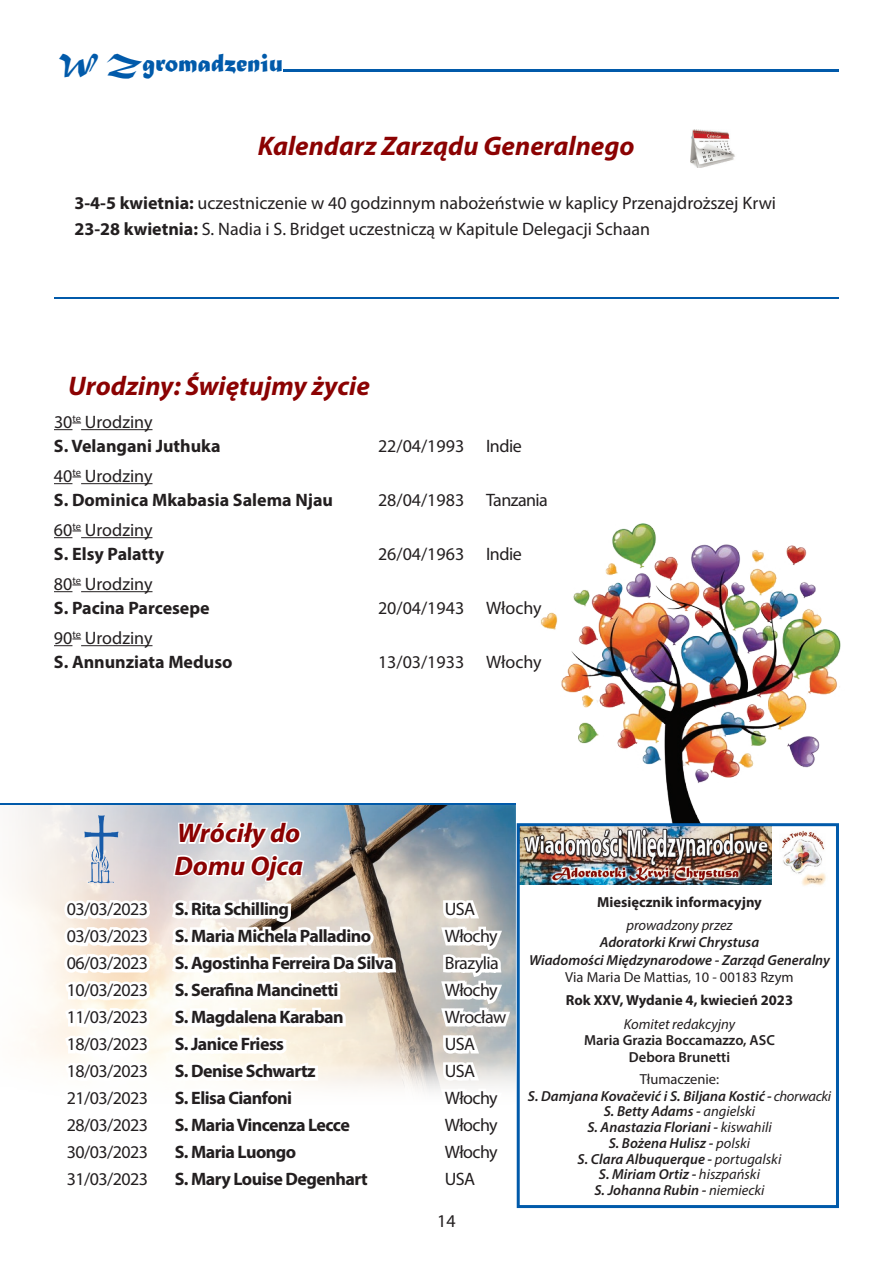
<style>
.page{position:relative;width:893px;height:1263px;background:#fff}
.page>*{position:absolute;margin:0;border:0;box-sizing:border-box;transform-origin:0 0}
.t1{font:italic 700 27px/32.4px "Myriad Pro";color:#8b0202}
.t2{font:27px "Matura MT Script Capitals";color:#015aaa}
.t3{font:18px/25.5px "Myriad Pro";letter-spacing:-.005em;color:#231f20}
.t4{font:700 18px "Myriad Pro";letter-spacing:-.03em;color:#231f20}
.t5{font:700 18px/24px "Myriad Pro";color:#231f20}
.t6{font:18px "Myriad Pro";letter-spacing:-.03em;color:#231f20}
.t7{font:18px "Myriad Pro";letter-spacing:-.035em;color:#231f20}
.t8{font:italic 600 14.55px/15.9px "Myriad Pro";color:#231f20;text-align:center}
.t9{font:700 14.55px "Myriad Pro";color:#231f20}
.t10{font:600 14.55px/16.5px "Myriad Pro";color:#231f20;text-align:center}
.t11{font:italic 14.55px "Myriad Pro";color:#231f20}
.t12{font:14.55px "Myriad Pro";color:#231f20}
.s1{font-weight:700}
.s2{font-weight:400}
.s3{font-weight:400;font-style:normal}
</style>
<div class="page">
<img style="left:16px;top:805px;width:499px;height:287px">
<svg style="left:59px;top:897px;width:94px;height:195px"></svg>
<svg style="left:167px;top:811px;width:233px;height:281px"></svg>
<svg style="left:437px;top:841px;width:77px;height:251px"></svg>
<hr style="left:0;top:803px;width:515px;height:2px;background:#015aaa">
<img style="left:67px;top:814px;width:60px;height:73px">
<img style="left:540px;top:523px;width:301px;height:300px">
<img style="left:690px;top:130px;width:45px;height:38px">
<hr style="left:54px;top:297px;width:785px;height:2px;background:#015aaa">
<svg style="left:54px;top:423px;width:27px;height:7px"></svg>
<hr style="left:81px;top:429px;width:71px;height:1px;background:#231f20">
<svg style="left:54px;top:477px;width:27px;height:7px"></svg>
<hr style="left:81px;top:483px;width:71px;height:1px;background:#231f20">
<svg style="left:54px;top:531px;width:27px;height:7px"></svg>
<hr style="left:81px;top:537px;width:71px;height:1px;background:#231f20">
<svg style="left:54px;top:585px;width:27px;height:7px"></svg>
<hr style="left:81px;top:591px;width:71px;height:1px;background:#231f20">
<svg style="left:54px;top:639px;width:27px;height:7px"></svg>
<hr style="left:81px;top:645px;width:71px;height:1px;background:#231f20">
<svg style="left:284px;top:70px;width:555px;height:2px"></svg>
<img style="left:521px;top:827px;width:251px;height:58px">
<img style="left:782px;top:830px;width:44px;height:56px">
<div style="left:517px;top:823px;width:322px;height:385px;border:3px solid #015aaa"></div>
<h1 class="t2" style="left:59px;top:46px;width:226px">W Zgromadzeniu</h1>
<h1 class="t1" style="left:258px;top:129px;width:378px">Kalendarz Zarządu Generalnego</h1>
<p class="t3" style="left:75px;top:190px;width:703px"><span class="s1">3-4-5 kwietnia:</span> uczestniczenie w 40 godzinnym nabożeństwie w kaplicy Przenajdroższej Krwi<br><span class="s1">23-28 kwietnia:</span> S. Nadia i S. Bridget uczestniczą w Kapitule Delegacji Schaan</p>
<h1 class="t1" style="left:68px;top:369px;width:303px">Urodziny: Świętujmy życie</h1>
<p class="t5" style="left:54px;top:409px;width:168px"><span class="s2">30</span><sup>te</sup> <span class="s2">Urodziny<br></span>S. Velangani Juthuka</p>
<p class="t5" style="left:54px;top:463px;width:280px"><span class="s2">40</span><sup>te</sup> <span class="s2">Urodziny<br></span>S. Dominica Mkabasia Salema Njau</p>
<p class="t5" style="left:54px;top:517px;width:112px"><span class="s2">60</span><sup>te</sup> <span class="s2">Urodziny<br></span>S. Elsy Palatty</p>
<p class="t5" style="left:54px;top:571px;width:157px"><span class="s2">80</span><sup>te</sup> <span class="s2">Urodziny<br></span>S. Pacina Parcesepe</p>
<p class="t5" style="left:54px;top:625px;width:180px"><span class="s2">90</span><sup>te</sup> <span class="s2">Urodziny<br></span>S. Annunziata Meduso</p>
<p class="t3" style="left:378px;top:433px;width:145px">22/04/1993 Indie</p>
<p class="t6" style="left:378px;top:489px;width:171px">28/04/1983 Tanzania</p>
<p class="t3" style="left:378px;top:541px;width:145px">26/04/1963 Indie</p>
<p class="t3" style="left:378px;top:595px;width:165px">20/04/1943 Włochy</p>
<p class="t3" style="left:378px;top:649px;width:165px">13/03/1933 Włochy</p>
<h1 class="t1" style="left:174px;top:816px;width:130px">Wróciły do<br>Domu Ojca</h1>
<p class="t3" style="left:67px;top:896px;width:83px">03/03/2023</p>
<p class="t4" style="left:175px;top:898px;width:116px">S. Rita Schilling</p>
<p class="t3" style="left:445px;top:896px;width:32px">USA</p>
<p class="t3" style="left:67px;top:923px;width:83px">03/03/2023</p>
<p class="t4" style="left:175px;top:925px;width:198px">S. Maria Michela Palladino</p>
<p class="t3" style="left:445px;top:923px;width:54px">Włochy</p>
<p class="t3" style="left:67px;top:950px;width:83px">06/03/2023</p>
<p class="t4" style="left:175px;top:952px;width:220px">S. Agostinha Ferreira Da Silva</p>
<p class="t6" style="left:445px;top:952px;width:56px">Brazylia</p>
<p class="t3" style="left:67px;top:977px;width:83px">10/03/2023</p>
<p class="t4" style="left:175px;top:979px;width:165px">S. Serafina Mancinetti</p>
<p class="t3" style="left:445px;top:977px;width:54px">Włochy</p>
<p class="t3" style="left:67px;top:1004px;width:83px">11/03/2023</p>
<p class="t4" style="left:175px;top:1006px;width:170px">S. Magdalena Karaban</p>
<p class="t7" style="left:445px;top:1006px;width:63px">Wrocław</p>
<p class="t3" style="left:67px;top:1031px;width:83px">18/03/2023</p>
<p class="t4" style="left:175px;top:1033px;width:111px">S. Janice Friess</p>
<p class="t3" style="left:445px;top:1031px;width:32px">USA</p>
<p class="t3" style="left:67px;top:1058px;width:83px">18/03/2023</p>
<p class="t4" style="left:175px;top:1060px;width:142px">S. Denise Schwartz</p>
<p class="t3" style="left:445px;top:1058px;width:32px">USA</p>
<p class="t3" style="left:67px;top:1085px;width:83px">21/03/2023</p>
<p class="t4" style="left:175px;top:1087px;width:119px">S. Elisa Cianfoni</p>
<p class="t3" style="left:445px;top:1085px;width:54px">Włochy</p>
<p class="t3" style="left:67px;top:1112px;width:83px">28/03/2023</p>
<p class="t4" style="left:175px;top:1114px;width:177px">S. Maria Vincenza Lecce</p>
<p class="t3" style="left:445px;top:1112px;width:54px">Włochy</p>
<p class="t3" style="left:67px;top:1139px;width:83px">30/03/2023</p>
<p class="t4" style="left:175px;top:1141px;width:123px">S. Maria Luongo</p>
<p class="t3" style="left:445px;top:1139px;width:54px">Włochy</p>
<p class="t3" style="left:67px;top:1166px;width:83px">31/03/2023</p>
<p class="t4" style="left:175px;top:1168px;width:194px">S. Mary Louise Degenhart</p>
<p class="t3" style="left:445px;top:1166px;width:32px">USA</p>
<p class="t3" style="left:437px;top:1207px;width:20px">14</p>
<p class="t9" style="left:597px;top:893px;width:166px">Miesięcznik informacyjny</p>
<p class="t11" style="left:626px;top:916px;width:108px">prowadzony przez</p>
<p class="t8" style="left:529px;top:933px;width:303px;line-height:17.4px">Adoratorki Krwi Chrystusa<br>Wiadomości Międzynarodowe - Zarząd Generalny</p>
<p class="t12" style="left:565px;top:968px;width:230px">Via Maria De Mattias, 10 - 00183 Rzym</p>
<p class="t9" style="left:566px;top:990px;width:229px">Rok XXV, Wydanie 4, kwiecień 2023</p>
<p class="t11" style="left:624px;top:1015px;width:113px">Komitet redakcyjny</p>
<p class="t10" style="left:584px;top:1031px;width:192px">Maria Grazia Boccamazzo, ASC<br>Debora Brunetti</p>
<p class="t8" style="left:528px;top:1071px;width:305px"><span class="s3">Tłumaczenie:<br></span>S. Damjana Kovačević i S. Biljana Kostić - <span class="s2">chorwacki<br></span>S. Betty Adams - <span class="s2">angielski<br></span>S. Anastazia Floriani - <span class="s2">kiswahili<br></span>S. Bożena Hulisz - <span class="s2">polski<br></span>S. Clara Albuquerque - <span class="s2">portugalski<br></span>S. Miriam Ortiz - <span class="s2">hiszpański<br></span>S. Johanna Rubin - <span class="s2">niemiecki</span></p>
</div>
